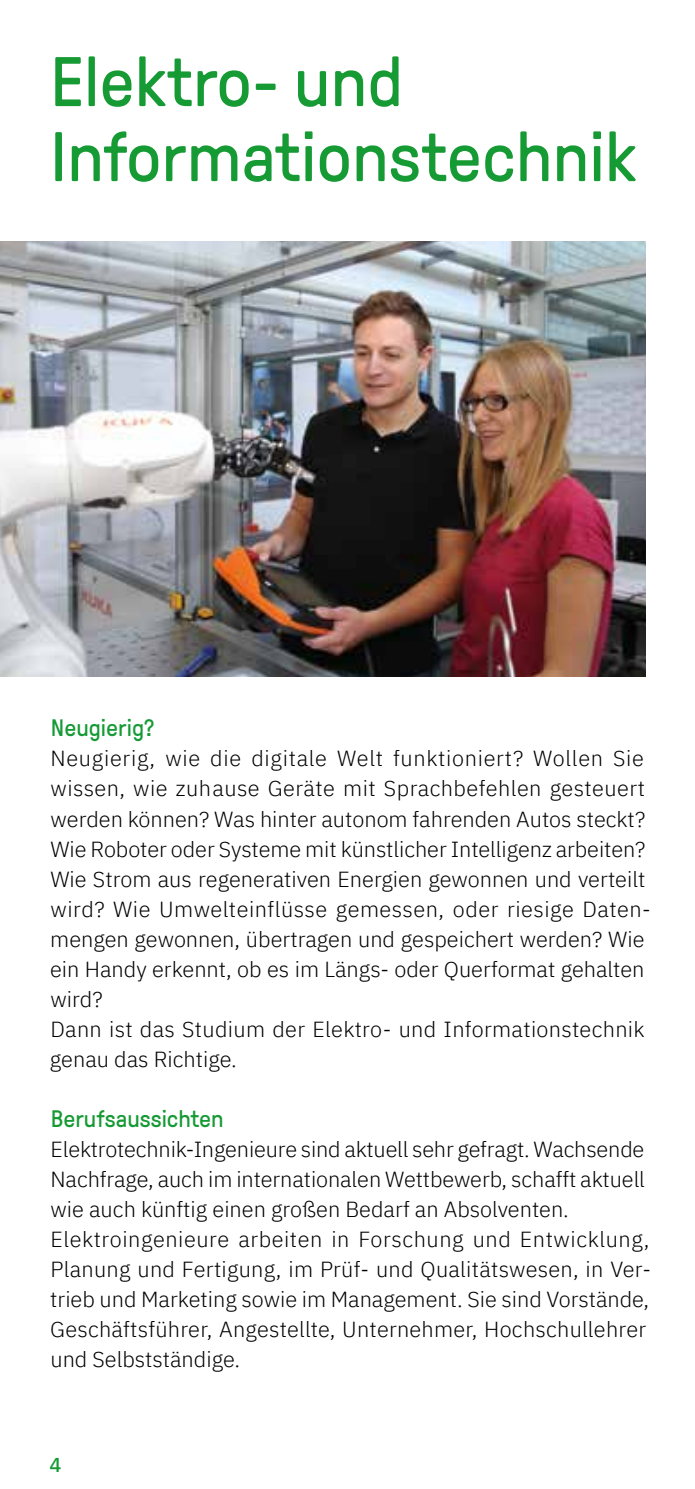
<style>
.page{position:relative;width:695px;height:1489px;background:#fff}
.page>*{position:absolute;margin:0;border:0;box-sizing:border-box;transform-origin:0 0}
.t1{font:70px/75px "GT Pressura LG";color:#159a34}
.t2{font:23.75px "GT Pressura LG";color:#159a34}
.t3{font:300 21.75px/30px "IBM Plex Sans";color:#000}
.t4{font:500 20px "IBM Plex Sans";color:#159a34}
</style>
<div class="page">
<img style="left:0;top:241px;width:645px;height:435px">
<h1 class="t1" style="left:50px;top:45px;width:588px">Elektro- und<br>Informationstechnik</h1>
<p class="t2" style="left:51px;top:715px;width:105px">Neugierig?</p>
<p class="t3" style="left:50px;top:742px;width:602px">Neugierig, wie die digitale Welt funktioniert? Wollen Sie wissen, wie zuhause Geräte mit Sprachbefehlen gesteuert werden können? Was hinter autonom fahrenden Autos steckt?<br>Wie Roboter oder Systeme mit künstlicher Intelligenz arbeiten?<br>Wie Strom aus regenerativen Energien gewonnen und verteilt wird? Wie Umwelteinflüsse gemessen, oder riesige Daten&shy;mengen gewonnen, übertragen und gespeichert werden? Wie ein Handy erkennt, ob es im Längs- oder Querformat gehalten wird?<br>Dann ist das Studium der Elektro- und Informationstechnik genau das Richtige.</p>
<p class="t2" style="left:51px;top:1105px;width:174px">Berufsaussichten</p>
<p class="t3" style="left:50px;top:1132px;width:602px">Elektrotechnik-Ingenieure sind aktuell sehr gefragt. Wachsende Nachfrage, auch im internationalen Wettbewerb, schafft aktuell wie auch künftig einen großen Bedarf an Absolventen.<br>Elektroingenieure arbeiten in Forschung und Entwicklung, Planung und Fertigung, im Prüf- und Qualitätswesen, in Ver&shy;trieb und Marketing sowie im Management. Sie sind Vorstände, Geschäftsführer, Angestellte, Unternehmer, Hochschullehrer und Selbstständige.</p>
<p class="t4" style="left:50px;top:1448px;width:14px">4</p>
</div>
